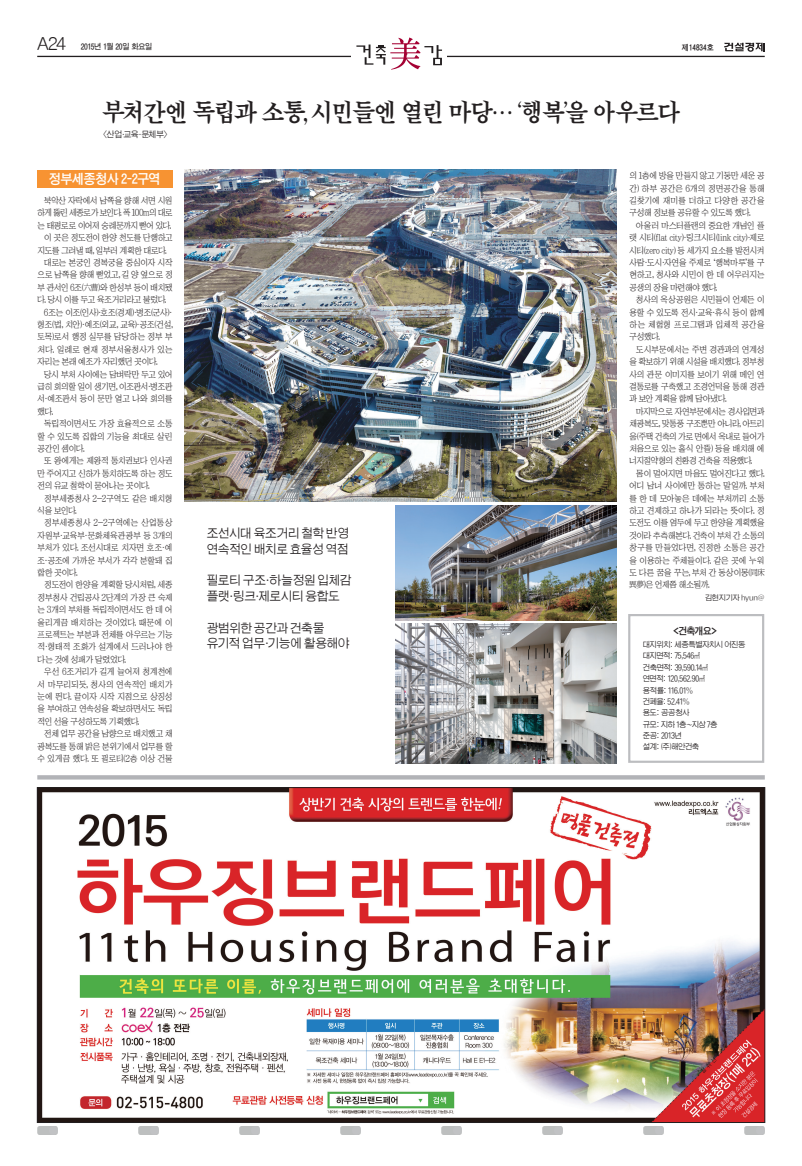
<style>
.page{position:relative;width:802px;height:1166px;background:#fff}
.page>*{position:absolute;margin:0;border:0;box-sizing:border-box;transform-origin:0 0}
.t1{font:24.5px "yjmjgn";letter-spacing:-.1em;color:#231f20;scale:.95 1}
.t2{font:18.11px "Gulim";color:#231f20}
.t3{font:13.12px "yjgdth";letter-spacing:-.075em;color:#fff;scale:.94 1}
.t4{font:12.25px/15.8px "yjsmgdth";letter-spacing:-.04em;color:#231f20;scale:.95 1}
.t5{font:9.62px "yjgdth";color:#231f20;scale:.94 1}
.t6{font:8.49px/12.4px "yjsmjtmb";letter-spacing:-.07em;color:#231f20;text-align:justify;scale:.94 1}
.t7{font:8.49px "yjsmjtmb";letter-spacing:-.045em;color:#231f20;scale:.94 1}
.t8{font:8.49px "yjsmjtmb";letter-spacing:-.09em;color:#231f20;scale:.94 1}
.t9{font:8.49px "yjsmjtmb";letter-spacing:-.05em;color:#231f20;scale:.94 1}
.t10{font:8.49px "yjsmjtmb";letter-spacing:-.095em;color:#231f20;scale:.94 1}
.t11{font:8.49px "yjsmjtmb";letter-spacing:-.105em;color:#231f20;scale:.94 1}
.t12{font:8.49px "yjsmjtmb";letter-spacing:-.1em;color:#231f20;scale:.94 1}
.t13{font:8.49px "yjsmjtmb";letter-spacing:-.025em;color:#231f20;scale:.94 1}
.t14{font:8.49px "yjsmjtmb";letter-spacing:-.035em;color:#231f20;scale:.94 1}
.t15{font:8.49px "yjsmgdth";letter-spacing:-.07em;color:#231f20;scale:.94 1}
.t16{font:7.88px/11.4px "yjsmgdth";letter-spacing:-.07em;color:#231f20;scale:.94 1}
.t17{font:7.88px "yjgdt";letter-spacing:-.06em;color:#231f20;scale:.93 1}
.t18{font:7.88px "yjgdtn";color:#231f20;scale:.9 1}
.t19{font:7.44px "yjsmgdth";letter-spacing:-.055em;color:#231f20}
.s1{font-family:"yjsmjtmb"}
</style>
<div class="page">
<div style="left:37px;top:1126px;width:21px;height:9px;background:#bdbfbf;border-radius:2px"></div>
<div style="left:49px;top:1126px;width:9px;height:9px;background:#c1c2c4;border-radius:50%"></div>
<div style="left:138px;top:1126px;width:21px;height:9px;background:#bdbfbf;border-radius:2px"></div>
<div style="left:150px;top:1126px;width:9px;height:9px;background:#c1c2c4;border-radius:50%"></div>
<div style="left:239px;top:1126px;width:21px;height:9px;background:#bdbfbf;border-radius:2px"></div>
<div style="left:251px;top:1126px;width:9px;height:9px;background:#c1c2c4;border-radius:50%"></div>
<div style="left:441px;top:1126px;width:20px;height:9px;background:#bdbfbf;border-radius:2px"></div>
<div style="left:452px;top:1126px;width:9px;height:9px;background:#c1c2c4;border-radius:50%"></div>
<div style="left:542px;top:1126px;width:20px;height:9px;background:#bdbfbf;border-radius:2px"></div>
<div style="left:553px;top:1126px;width:9px;height:9px;background:#c1c2c4;border-radius:50%"></div>
<div style="left:643px;top:1126px;width:20px;height:9px;background:#bdbfbf;border-radius:2px"></div>
<div style="left:654px;top:1126px;width:9px;height:9px;background:#c1c2c4;border-radius:50%"></div>
<div style="left:743px;top:1126px;width:21px;height:9px;background:#bdbfbf;border-radius:2px"></div>
<div style="left:755px;top:1126px;width:9px;height:9px;background:#c1c2c4;border-radius:50%"></div>
<div style="left:340px;top:1126px;width:20px;height:9px;background:#bdbfbf;border-radius:2px"></div>
<div style="left:351px;top:1126px;width:9px;height:9px;background:#c1c2c4;border-radius:50%"></div>
<hr style="left:37px;top:56px;width:727px;height:1px;background:#231f20">
<svg style="left:724px;top:43px;width:40px;height:9px"></svg>
<svg style="left:37px;top:775px;width:727px;height:4px;fill:#b2b3b7"></svg>
<img style="left:39px;top:789px;width:723px;height:331px">
<div style="left:351px;top:37px;width:96px;height:32px;background:#fff"></div>
<svg style="left:356px;top:37px;width:86px;height:33px"></svg>
<img style="left:185px;top:170px;width:431px;height:332px">
<img style="left:395px;top:505px;width:221px;height:116px">
<img style="left:395px;top:624px;width:221px;height:139px">
<div style="left:37px;top:170px;width:136px;height:17px;background:#f79332"></div>
<div style="left:628px;top:614px;width:135px;height:149px;border:2px solid #bcbdc0"></div>
<h2 class="t2" style="left:37px;top:34px;width:31px">A24</h2>
<p class="t17" style="left:81px;top:42px;width:79px">2015년 1월 20일 화요일</p>
<p class="t18" style="left:681px;top:43px;width:37px">제14834호</p>
<h1 class="t1" style="left:102px;top:99px;width:610px">부처간엔 독립과 소통<span class="s1">,</span> 시민들엔 열린 마당… ‘행복’을 아우르다</h1>
<p class="t15" style="left:103px;top:129px;width:70px">&lt;산업<span class="s1">·</span>교육<span class="s1">·</span>문체부&gt;</p>
<h3 class="t3" style="left:49px;top:171px;width:120px">정부세종청사 2-2구역</h3>
<p class="t6" style="left:44px;top:195px;width:138px">북악산 자락에서 남쪽을 향해 서면 시원</p>
<p class="t11" style="left:37px;top:208px;width:146px">하게 뚫린 세종로가 보인다. 폭 100ｍ의 대로</p>
<p class="t12" style="left:37px;top:221px;width:144px">는 태평로로 이어져 숭례문까지 뻗어 있다.</p>
<p class="t6" style="left:44px;top:232px;width:138px">이 곳은 정도전이 한양 천도를 단행하고</p>
<p class="t6" style="left:37px;top:244px;width:139px">지도를 그려낼 때, 일부러 계획한 대로다.</p>
<p class="t6" style="left:44px;top:257px;width:138px">대로는 본궁인 경복궁을 중심이자 시작</p>
<p class="t7" style="left:37px;top:270px;width:146px">으로 남쪽을 향해 뻗었고, 길 양 옆으로 정</p>
<p class="t6" style="left:37px;top:281px;width:146px">부 관서인 6조(六曹)와 한성부 등이 배치됐</p>
<p class="t6" style="left:37px;top:294px;width:139px">다. 당시 이를 두고 육조거리라고 불렀다.</p>
<p class="t6" style="left:44px;top:306px;width:138px">6조는 이조(인사)•호조(경제)•병조(군사)•</p>
<p class="t6" style="left:37px;top:319px;width:146px">형조(법, 치안)•예조(외교, 교육)•공조(건설,</p>
<p class="t9" style="left:37px;top:332px;width:146px">토목)로서 행정 실무를 담당하는 정부 부</p>
<p class="t7" style="left:37px;top:345px;width:146px">처다. 일례로 현재 정부서울청사가 있는</p>
<p class="t6" style="left:37px;top:356px;width:130px">자리는 본래 예조가 자리했던 곳이다.</p>
<p class="t10" style="left:44px;top:369px;width:138px">당시 부처 사이에는 담벼락만 두고 있어</p>
<p class="t8" style="left:37px;top:382px;width:146px">급히 회의할 일이 생기면, 이조판서•병조판</p>
<p class="t6" style="left:37px;top:393px;width:146px">서•예조판서 등이 문만 열고 나와 회의를</p>
<p class="t6" style="left:37px;top:405px;width:19px">했다.</p>
<p class="t6" style="left:44px;top:418px;width:138px">독립적이면서도 가장 효율적으로 소통</p>
<p class="t6" style="left:37px;top:430px;width:146px">할 수 있도록 집합의 기능을 최대로 살린</p>
<p class="t6" style="left:37px;top:443px;width:52px">공간인 셈이다.</p>
<p class="t6" style="left:44px;top:455px;width:138px">또 왕에게는 제왕적 통치권보다 인사권</p>
<p class="t6" style="left:37px;top:467px;width:146px">만 주어지고 신하가 통치하도록 하는 정도</p>
<p class="t6" style="left:37px;top:480px;width:121px">전의 유교 철학이 묻어나는 곳이다.</p>
<p class="t7" style="left:44px;top:493px;width:138px">정부세종청사 2-2구역도 같은 배치형</p>
<p class="t6" style="left:37px;top:505px;width:44px">식을 보인다.</p>
<p class="t13" style="left:44px;top:518px;width:138px">정부세종청사 2-2구역에는 산업통상</p>
<p class="t9" style="left:37px;top:531px;width:146px">자원부•교육부•문화체육관광부 등 3개의</p>
<p class="t6" style="left:37px;top:542px;width:146px">부처가 있다. 조선시대로 치자면 호조•예</p>
<p class="t6" style="left:37px;top:554px;width:146px">조•공조에 가까운 부서가 각각 분할돼 집</p>
<p class="t6" style="left:37px;top:567px;width:44px">합한 곳이다.</p>
<p class="t6" style="left:44px;top:579px;width:138px">정도전이 한양을 계획할 당시처럼, 세종</p>
<p class="t6" style="left:37px;top:591px;width:146px">정부청사 건립공사 2단계의 가장 큰 숙제</p>
<p class="t10" style="left:37px;top:605px;width:146px">는 3개의 부처를 독립적이면서도 한 데 어</p>
<p class="t14" style="left:37px;top:617px;width:146px">울리게끔 배치하는 것이었다. 때문에 이</p>
<p class="t8" style="left:37px;top:630px;width:146px">프로젝트는 부분과 전체를 아우르는 기능</p>
<p class="t9" style="left:37px;top:642px;width:146px">적•형태적 조화가 설계에서 드러나야 한</p>
<p class="t6" style="left:37px;top:653px;width:96px">다는 것에 성패가 달렸었다.</p>
<p class="t6" style="left:44px;top:666px;width:138px">우선 6조거리가 길게 늘어져 청계천에</p>
<p class="t7" style="left:37px;top:679px;width:146px">서 마무리되듯, 청사의 연속적인 배치가</p>
<p class="t7" style="left:37px;top:692px;width:146px">눈에 띈다. 끝이자 시작 지점으로 상징성</p>
<p class="t8" style="left:37px;top:704px;width:146px">을 부여하고 연속성을 확보하면서도 독립</p>
<p class="t8" style="left:37px;top:717px;width:110px">적인 선을 구성하도록 기획했다.</p>
<p class="t6" style="left:44px;top:728px;width:138px">전체 업무 공간을 남향으로 배치했고 채</p>
<p class="t10" style="left:37px;top:741px;width:146px">광복도를 통해 밝은 분위기에서 업무를 할</p>
<p class="t6" style="left:37px;top:753px;width:146px">수 있게끔 했다. 또 필로티(2층 이상 건물</p>
<h3 class="t4" style="left:206px;top:526px;width:151px">조선시대 육조거리 철학 반영 연속적인 배치로 효율성 역점</h3>
<h3 class="t4" style="left:206px;top:574px;width:154px">필로티 구조<span class="s1">·</span>하늘정원 입체감 플랫<span class="s1">·</span>링크<span class="s1">·</span>제로시티 융합도</h3>
<h3 class="t4" style="left:206px;top:621px;width:152px">광범위한 공간과 건축물 유기적 업무<span class="s1">·</span>기능에 활용해야</h3>
<p class="t6" style="left:629px;top:170px;width:146px">의 1층에 방을 만들지 않고 기둥만 세운 공 간) 하부 공간은 6개의 정면공간을 통해 길찾기에 재미를 더하고 다양한 공간을 구성해 정보를 공유할 수 있도록 했다.</p>
<p class="t6" style="left:629px;top:219px;width:146px;text-indent:7px">아울러 마스터플랜의 중요한 개념인 플 랫 시티(flat city)•링크시티(link city)•제로 시티(zero city) 등 세가지 요소를 발전시켜 사람•도시•자연을 주제로 ‘행복마루’를 구 현하고, 청사와 시민이 한 데 어우러지는 공생의 장을 마련해야 했다.</p>
<p class="t6" style="left:629px;top:294px;width:146px;text-indent:7px">청사의 옥상공원은 시민들이 언제든 이 용할 수 있도록 전시•교육•휴식 등이 함께 하는 체험형 프로그램과 입체적 공간을 구성했다.</p>
<p class="t6" style="left:629px;top:343px;width:146px;text-indent:7px">도시부문에서는 주변 경관과의 연계성 을 확보하기 위해 시설을 배치했다. 정부청 사의 관문 이미지를 보이기 위해 메인 연 결통로를 구축했고 조경언덕을 통해 경관 과 보안 계획을 함께 담아냈다.</p>
<p class="t6" style="left:629px;top:405px;width:146px;text-indent:7px">마지막으로 자연부문에서는 경사입면과 채광복도, 맞통풍 구조뿐만 아니라, 아트리 움(주택 건축의 가로 면에서 옥내로 들어가 처음으로 있는 홀식 안뜰) 등을 배치해 에 너지절약형의 친환경 건축을 적용했다.</p>
<p class="t6" style="left:629px;top:467px;width:146px;text-indent:7px">몸이 멀어지면 마음도 멀어진다고 했다. 어디 남녀 사이에만 통하는 말일까. 부처 를 한 데 모아놓은 데에는 부처끼리 소통 하고 견제하고 하나가 되라는 뜻이다. 정 도전도 이를 염두에 두고 한양을 계획했을 것이라 추측해본다. 건축이 부처 간 소통의 창구를 만들었다면, 진정한 소통은 공간 을 이용하는 주체들이다. 같은 곳에 누워 도 다른 꿈을 꾸는, 부처 간 동상이몽(同床異夢)은 언제쯤 해소될까.</p>
<p class="t19" style="left:704px;top:594px;width:61px">김현지기자 hyun@</p>
<p class="t5" style="left:672px;top:625px;width:49px">&lt;건축개요&gt;</p>
<p class="t16" style="left:642px;top:640px;width:111px">대지위치: 세종특별자치시 어진동 대지면적: 75,546㎡<br>건축면적: 39,590.14㎡<br>연면적: 120,562.90㎡<br>용적률: 116.01%<br>건폐율: 52.41%<br>용도: 공공청사<br>규모: 지하 1층∼지상 7층<br>준공: 2013년<br>설계: (주)해안건축</p>
</div>
